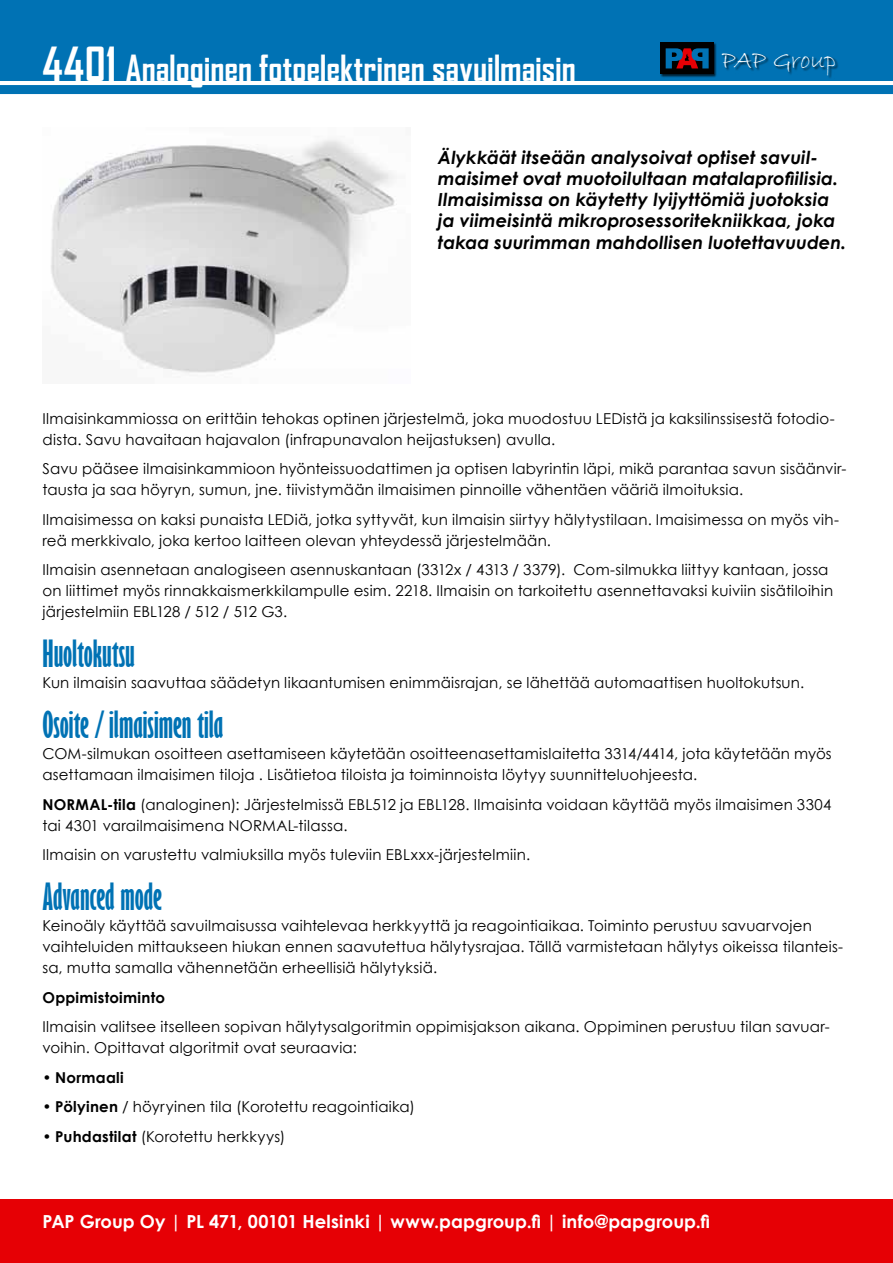
<style>
.page{position:relative;width:893px;height:1263px;background:#fff}
.page>*{position:absolute;margin:0;border:0;box-sizing:border-box;transform-origin:0 0}
.t1{font:700 extra-condensed 34.5px "Gill Sans";letter-spacing:-.005em;color:#0072b4}
.t2{font:700 34.5px "Agency FB";letter-spacing:-.005em;color:#fff}
.t3{font:25.5px "Bradley Hand ITC";letter-spacing:-.01em;color:#fff}
.t4{font:italic 700 18px/21px "Century Gothic";letter-spacing:.005em;color:#000}
.t5{font:700 18px "Century Gothic";color:#fff}
.t6{font:15px/21px "Century Gothic";letter-spacing:.015em;color:#000}
.t7{font:700 15px "Century Gothic";letter-spacing:.015em;color:#000}
.s1{font-size:45px}
.s2{font-weight:700}
.s3{font-weight:400}
</style>
<div class="page">
<img style="left:51px;top:139px;width:346px;height:234px">
<div style="left:0;top:0;width:893px;height:81px;background:#0072b4"></div>
<div style="left:0;top:85px;width:893px;height:9px;background:#0072b4"></div>
<div style="left:0;top:1199px;width:893px;height:64px;background:#e60005"></div>
<div style="left:660px;top:43px;width:179px;height:36px;background:#000;opacity:.75"></div>
<div style="left:660px;top:43px;width:53px;height:31px;background:#000"></div>
<svg style="left:666px;top:48px;width:43px;height:20px"></svg>
<h1 class="t2" style="left:43px;top:46px;width:535px"><span class="s1">4401</span> Analoginen fotoelektrinen savuilmaisin</h1>
<h2 class="t3" style="left:722px;top:44px;width:116px">PAP Group</h2>
<p class="t4" style="left:438px;top:147px;width:410px">Älykkäät itseään analysoivat optiset savuil&shy;maisimet ovat muotoilultaan matalaprofiilisia.<br>Ilmaisimissa on käytetty lyijyttömiä juotoksia ja viimeisintä mikroprosessoritekniikkaa, joka takaa suurimman mahdollisen luotettavuuden.</p>
<p class="t6" style="left:43px;top:408px;width:794px">Ilmaisinkammiossa on erittäin tehokas optinen järjestelmä, joka muodostuu LEDistä ja kaksilinssisestä fotodio&shy;dista. Savu havaitaan hajavalon (infrapunavalon heijastuksen) avulla.</p>
<p class="t6" style="left:43px;top:458px;width:805px">Savu pääsee ilmaisinkammioon hyönteissuodattimen ja optisen labyrintin läpi, mikä parantaa savun sisäänvir&shy;tausta ja saa höyryn, sumun, jne. tiivistymään ilmaisimen pinnoille vähentäen vääriä ilmoituksia.</p>
<p class="t6" style="left:43px;top:509px;width:798px">Ilmaisimessa on kaksi punaista LEDiä, jotka syttyvät, kun ilmaisin siirtyy hälytystilaan. Imaisimessa on myös vih&shy;reä merkkivalo, joka kertoo laitteen olevan yhteydessä järjestelmään.</p>
<p class="t6" style="left:43px;top:559px;width:792px">Ilmaisin asennetaan analogiseen asennuskantaan (3312x / 4313 / 3379). Com-silmukka liittyy kantaan, jossa on liittimet myös rinnakkaismerkkilampulle esim. 2218. Ilmaisin on tarkoitettu asennettavaksi kuiviin sisätiloihin järjestelmiin EBL128 / 512 / 512 G3.</p>
<h1 class="t1" style="left:43px;top:633px;width:94px">Huoltokutsu</h1>
<p class="t6" style="left:43px;top:672px;width:763px">Kun ilmaisin saavuttaa säädetyn likaantumisen enimmäisrajan, se lähettää automaattisen huoltokutsun.</p>
<h1 class="t1" style="left:43px;top:704px;width:183px">Osoite / ilmaisimen tila</h1>
<p class="t6" style="left:43px;top:743px;width:791px">COM-silmukan osoitteen asettamiseen käytetään osoitteenasettamislaitetta 3314/4414, jota käytetään myös asettamaan ilmaisimen tiloja . Lisätietoa tiloista ja toiminnoista löytyy suunnitteluohjeesta.</p>
<p class="t6" style="left:43px;top:793px;width:791px"><span class="s2">NORMAL-tila</span> (analoginen): Järjestelmissä EBL512 ja EBL128. Ilmaisinta voidaan käyttää myös ilmaisimen 3304 tai 4301 varailmaisimena NORMAL-tilassa.</p>
<p class="t6" style="left:43px;top:844px;width:489px">Ilmaisin on varustettu valmiuksilla myös tuleviin EBLxxx-järjestelmiin.</p>
<h1 class="t1" style="left:43px;top:875px;width:121px">Advanced mode</h1>
<p class="t6" style="left:43px;top:915px;width:802px">Keinoäly käyttää savuilmaisussa vaihtelevaa herkkyyttä ja reagointiaikaa. Toiminto perustuu savuarvojen vaihteluiden mittaukseen hiukan ennen saavutettua hälytysrajaa. Tällä varmistetaan hälytys oikeissa tilanteis&shy;sa, mutta samalla vähennetään erheellisiä hälytyksiä.</p>
<p class="t7" style="left:43px;top:986px;width:124px">Oppimistoiminto</p>
<p class="t6" style="left:43px;top:1016px;width:789px">Ilmaisin valitsee itselleen sopivan hälytysalgoritmin oppimisjakson aikana. Oppiminen perustuu tilan savuar&shy;voihin. Opittavat algoritmit ovat seuraavia:</p>
<p class="t7" style="left:43px;top:1066px;width:83px"><span class="s3">•</span> Normaali</p>
<p class="t6" style="left:43px;top:1096px;width:374px">• <span class="s2">Pölyinen</span> / höyryinen tila (Korotettu reagointiaika)</p>
<p class="t6" style="left:43px;top:1125px;width:244px">• <span class="s2">Puhdastilat</span> (Korotettu herkkyys)</p>
<p class="t5" style="left:43px;top:1207px;width:669px">PAP Group Oy | PL 471, 00101 Helsinki | www.papgroup.fi | info@papgroup.fi</p>
</div>
